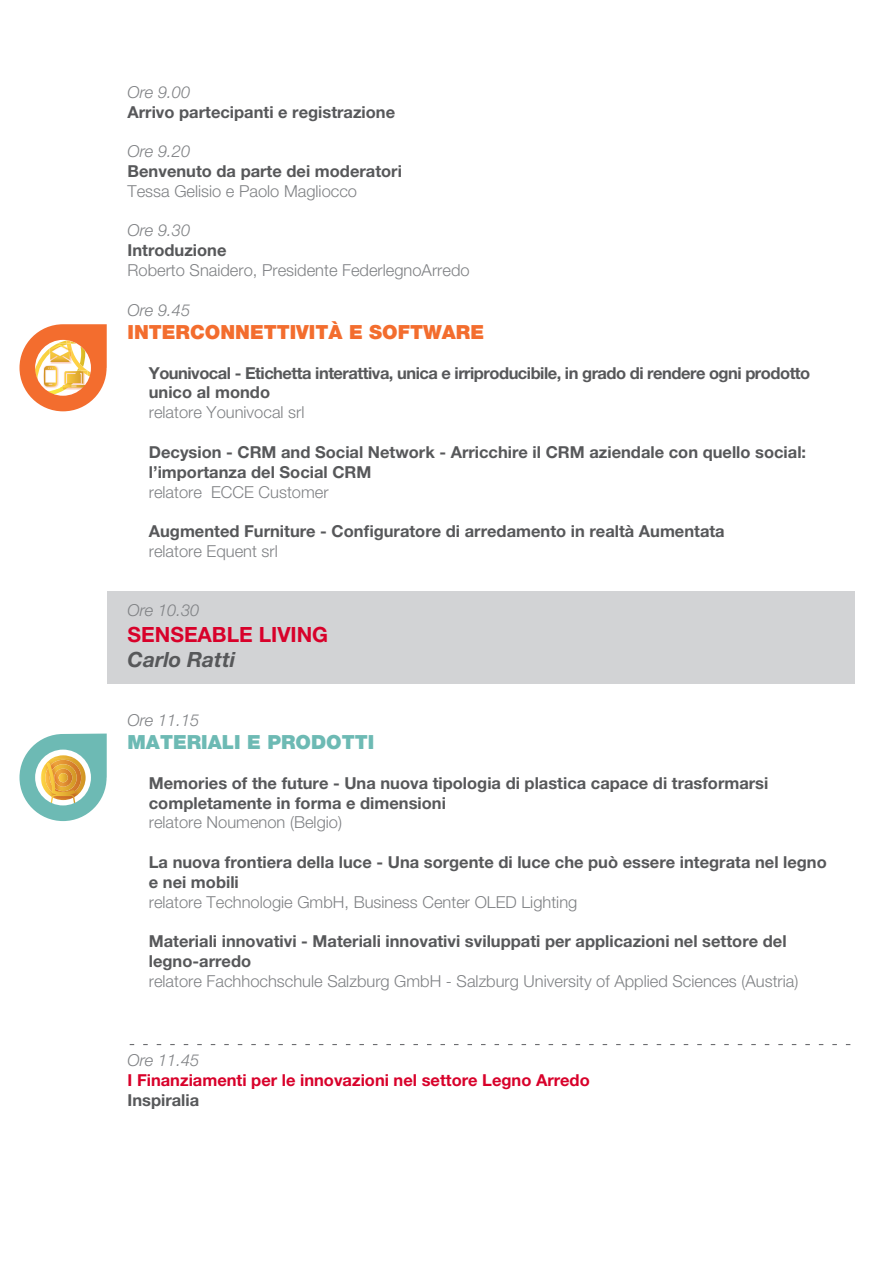
<style>
.page{position:relative;width:893px;height:1263px;background:#fff}
.page>*{position:absolute;margin:0;border:0;box-sizing:border-box;transform-origin:0 0}
.t1{font:700 21px "Helvetica Neue";color:#d8012a}
.t2{font:italic 700 21px "Helvetica Neue";color:#57585a}
.t3{font:900 19.5px "Helvetica Neue";color:#f36d2e}
.t4{font:900 19.5px "Helvetica Neue";color:#6dbab4}
.t5{font:700 16.5px/19.8px "Helvetica Neue";color:#57585a}
.t6{font:300 16.5px "Helvetica Neue";color:#808285}
.t7{font:700 16.5px/19.8px "Helvetica Neue";letter-spacing:-.03em;color:#57585a}
.t8{font:italic 300 16.5px "Helvetica Neue";color:#808285}
.t9{font:700 16.5px "Helvetica Neue";color:#d8012a}
</style>
<div class="page">
<div style="left:107px;top:591px;width:748px;height:93px;background:#d2d3d5"></div>
<svg style="left:19px;top:733px;width:88px;height:88px"></svg>
<svg style="left:19px;top:324px;width:88px;height:87px"></svg>
<svg style="left:130px;top:1044px;width:720px;height:1px"></svg>
<p class="t8" style="left:128px;top:82px;width:64px">Ore 9.00</p>
<p class="t5" style="left:128px;top:102px;width:269px">Arrivo partecipanti e registrazione</p>
<p class="t8" style="left:128px;top:142px;width:64px">Ore 9.20</p>
<p class="t5" style="left:128px;top:161px;width:276px">Benvenuto da parte dei moderatori</p>
<p class="t6" style="left:128px;top:181px;width:231px">Tessa Gelisio e Paolo Magliocco</p>
<p class="t8" style="left:128px;top:221px;width:64px">Ore 9.30</p>
<p class="t5" style="left:128px;top:240px;width:100px">Introduzione</p>
<p class="t6" style="left:128px;top:260px;width:344px">Roberto Snaidero, Presidente FederlegnoArredo</p>
<p class="t8" style="left:128px;top:300px;width:64px">Ore 9.45</p>
<p class="t3" style="left:128px;top:320px;width:358px">INTERCONNETTIVITÀ E SOFTWARE</p>
<p class="t7" style="left:149px;top:362px;width:663px">Younivocal - Etichetta interattiva, unica e irriproducibile, in grado di rendere ogni prodotto unico al mondo</p>
<p class="t6" style="left:149px;top:402px;width:157px">relatore Younivocal srl</p>
<p class="t5" style="left:149px;top:442px;width:659px">Decysion - CRM and Social Network - Arricchire il CRM aziendale con quello social:</p>
<p class="t5" style="left:149px;top:461px;width:224px">l’importanza del Social CRM</p>
<p class="t6" style="left:149px;top:481px;width:181px">relatore ECCE Customer</p>
<p class="t5" style="left:149px;top:521px;width:577px">Augmented Furniture - Configuratore di arredamento in realtà Aumentata</p>
<p class="t6" style="left:149px;top:541px;width:130px">relatore Equent srl</p>
<p class="t8" style="left:128px;top:601px;width:73px">Ore 10.30</p>
<p class="t1" style="left:128px;top:621px;width:202px">SENSEABLE LIVING</p>
<p class="t2" style="left:128px;top:646px;width:109px">Carlo Ratti</p>
<p class="t8" style="left:128px;top:710px;width:73px">Ore 11.15</p>
<p class="t4" style="left:128px;top:731px;width:248px">MATERIALI E PRODOTTI</p>
<p class="t5" style="left:149px;top:773px;width:621px">Memories of the future - Una nuova tipologia di plastica capace di trasformarsi completamente in forma e dimensioni</p>
<p class="t6" style="left:149px;top:812px;width:195px">relatore Noumenon (Belgio)</p>
<p class="t5" style="left:149px;top:852px;width:679px">La nuova frontiera della luce - Una sorgente di luce che può essere integrata nel legno e nei mobili</p>
<p class="t6" style="left:149px;top:892px;width:430px">relatore Technologie GmbH, Business Center OLED Lighting</p>
<p class="t5" style="left:149px;top:931px;width:639px">Materiali innovativi - Materiali innovativi sviluppati per applicazioni nel settore del</p>
<p class="t5" style="left:149px;top:951px;width:104px">legno-arredo</p>
<p class="t6" style="left:149px;top:971px;width:651px">relatore Fachhochschule Salzburg GmbH - Salzburg University of Applied Sciences (Austria)</p>
<p class="t8" style="left:128px;top:1050px;width:73px">Ore 11.45</p>
<p class="t9" style="left:128px;top:1070px;width:464px">I Finanziamenti per le innovazioni nel settore Legno Arredo</p>
<p class="t5" style="left:128px;top:1089px;width:73px">Inspiralia</p>
</div>
